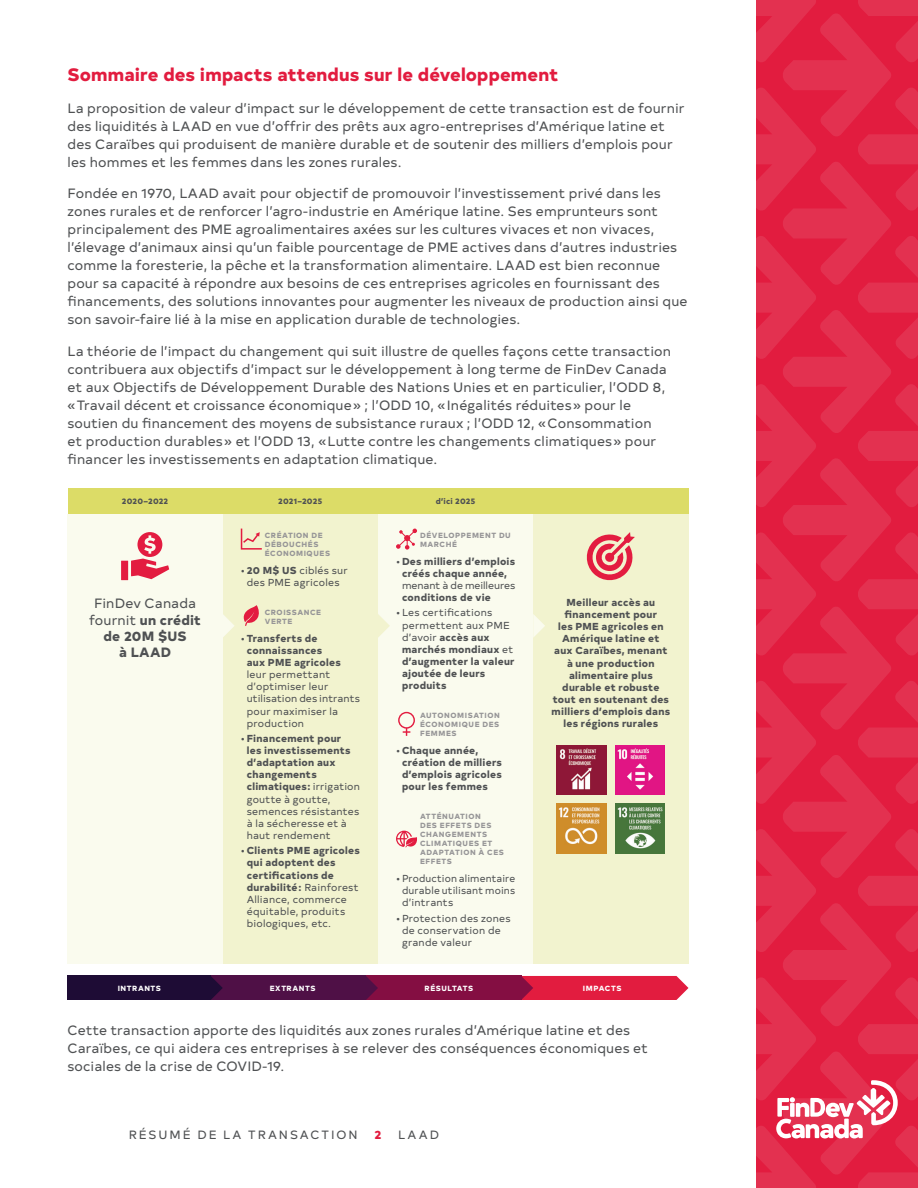
<style>
.page{position:relative;width:918px;height:1188px;background:#fff}
.page>*{position:absolute;margin:0;border:0;box-sizing:border-box;transform-origin:0 0}
.t1{font:800 18px "Typold";letter-spacing:.005em;color:#e21c3f}
.Body_copy{font:13.5px/18px "Typold";letter-spacing:.01em;color:#4f5153}
.t2{font:800 13.5px/16.2px "Typold";letter-spacing:.015em;color:#4f5153;text-align:center}
.t3{font:12px "Typold";letter-spacing:.165em;color:#4f5153}
.t4{font:800 12px "Typold";color:#e21c3f}
.t5{font:10.2px/12.1px "Typold";letter-spacing:.02em;color:#4f5153}
.t6{font:800 10.2px/12.1px "Typold";letter-spacing:.03em;color:#4f5153}
.t7{font:800 7.95px "Typold";letter-spacing:.015em;color:#4f5153}
.t8{font:800 7.5px/9px "Typold";letter-spacing:.075em;color:#969597}
.t9{font:800 7.5px "Typold";letter-spacing:.075em;color:#fff}
.s1{font-weight:400}
.s2{font-weight:800}
</style>
<div class="page">
<svg style="left:756px;top:0;width:162px;height:1188px;background:#e2294a"></svg>
<svg style="left:211px;top:976px;width:477px;height:24px;background:#911544"></svg>
<div style="left:68px;top:976px;width:143px;height:24px;background:#1e0c35"></div>
<div style="left:378px;top:514px;width:155px;height:450px;background:#fafbee"></div>
<div style="left:223px;top:514px;width:155px;height:450px;background:#f2f3cf"></div>
<div style="left:533px;top:514px;width:155px;height:450px;background:#f2f3cf"></div>
<div style="left:68px;top:489px;width:620px;height:25px;background:#dcdc67"></div>
<svg style="left:586px;top:532px;width:49px;height:49px"></svg>
<svg style="left:398px;top:712px;width:17px;height:24px"></svg>
<svg style="left:378px;top:614px;width:12px;height:23px"></svg>
<svg style="left:533px;top:614px;width:12px;height:23px"></svg>
<div style="left:68px;top:514px;width:155px;height:450px;background:#fafbee"></div>
<svg style="left:223px;top:614px;width:11px;height:23px"></svg>
<svg style="left:396px;top:529px;width:21px;height:21px"></svg>
<svg style="left:241px;top:529px;width:21px;height:21px"></svg>
<div style="left:121px;top:561px;width:7px;height:19px;background:#e31c40"></div>
<svg style="left:131px;top:532px;width:38px;height:47px"></svg>
<svg style="left:396px;top:831px;width:21px;height:16px"></svg>
<svg style="left:243px;top:605px;width:16px;height:21px"></svg>
<img style="left:557px;top:804px;width:49px;height:49px">
<img style="left:615px;top:745px;width:50px;height:50px">
<img style="left:615px;top:804px;width:50px;height:49px">
<img style="left:557px;top:745px;width:49px;height:50px">
<h2 class="t1" style="left:68px;top:59px;width:492px">Sommaire des impacts attendus sur le développement</h2>
<p class="Body_copy" style="left:68px;top:98px;width:619px">La proposition de valeur d’impact sur le développement de cette transaction est de fournir des liquidités à LAAD en vue d’offrir des prêts aux agro-entreprises d’Amérique latine et des Caraïbes qui produisent de manière durable et de soutenir des milliers d’emplois pour les hommes et les femmes dans les zones rurales.</p>
<p class="Body_copy" style="left:68px;top:183px;width:622px">Fondée en 1970, LAAD avait pour objectif de promouvoir l’investissement privé dans les zones rurales et de renforcer l’agro-industrie en Amérique latine. Ses emprunteurs sont principalement des PME agroalimentaires axées sur les cultures vivaces et non vivaces, l’élevage d’animaux ainsi qu’un faible pourcentage de PME actives dans d’autres industries comme la foresterie, la pêche et la transformation alimentaire. LAAD est bien reconnue pour sa capacité à répondre aux besoins de ces entreprises agricoles en fournissant des financements, des solutions innovantes pour augmenter les niveaux de production ainsi que son savoir-faire lié à la mise en application durable de technologies.</p>
<p class="Body_copy" style="left:68px;top:341px;width:605px">La théorie de l’impact du changement qui suit illustre de quelles façons cette transaction contribuera aux objectifs d’impact sur le développement à long terme de FinDev Canada et aux Objectifs de Développement Durable des Nations Unies et en particulier, l’ODD 8, « Travail décent et croissance économique » ; l’ODD 10, « Inégalités réduites » pour le soutien du financement des moyens de subsistance ruraux ; l’ODD 12, « Consommation<br>et production durables » et l’ODD 13, « Lutte contre les changements climatiques » pour financer les investissements en adaptation climatique.</p>
<p class="t7" style="left:122px;top:494px;width:48px">2020–2022</p>
<p class="t7" style="left:278px;top:494px;width:46px">2021–2025</p>
<p class="t7" style="left:436px;top:494px;width:41px">d’ici 2025</p>
<p class="t2" style="left:89px;top:594px;width:114px"><span class="s1">FinDev Canada fournit</span> un crédit de 20M $US<br>à LAAD</p>
<p class="t8" style="left:265px;top:530px;width:67px">CRÉATION DE<br>DÉBOUCHÉS<br>ÉCONOMIQUES</p>
<p class="t5" style="left:241px;top:563px;width:108px;text-align:center">• <span class="s2">20 M$ US</span> ciblés sur des PME agricoles</p>
<p class="t8" style="left:265px;top:607px;width:58px">CROISSANCE<br>VERTE</p>
<p class="t5" style="left:247px;top:631px;width:115px;text-indent:-6px">• <span class="s2">Transferts de connaissances<br>aux PME agricoles </span>leur permettant d’optimiser leur utilisation des intrants pour maximiser la production</p>
<p class="t5" style="left:247px;top:731px;width:115px;text-indent:-6px">• <span class="s2">Financement pour<br>les investissements d’adaptation aux changements climatiques :</span> irrigation goutte à goutte, semences résistantes à la sécheresse et à haut rendement</p>
<p class="t5" style="left:247px;top:844px;width:114px;text-indent:-6px">• <span class="s2">Clients PME agricoles qui adoptent des certifications de durabilité :</span> Rainforest<br>Alliance, commerce équitable, produits biologiques, etc.</p>
<p class="t8" style="left:420px;top:530px;width:92px">DÉVELOPPEMENT DU<br>MARCHÉ</p>
<p class="t6" style="left:402px;top:554px;width:115px;text-indent:-6px"><span class="s1">•</span> Des milliers d’emplois créés chaque année, <span class="s1">menant à de meilleures </span>conditions de vie</p>
<p class="t6" style="left:402px;top:606px;width:114px;text-indent:-6px"><span class="s1">• Les certifications permettent aux PME d’avoir</span> accès aux marchés mondiaux <span class="s1">et </span>d’augmenter la valeur ajoutée de leurs produits</p>
<p class="t8" style="left:420px;top:710px;width:81px;text-align:justify">AUTONOMISATION ÉCONOMIQUE DES FEMMES</p>
<p class="t6" style="left:402px;top:743px;width:101px;text-indent:-6px"><span class="s1">•</span> Chaque année, création de milliers d’emplois agricoles pour les femmes</p>
<p class="t8" style="left:420px;top:811px;width:86px">ATTÉNUATION<br>DES EFFETS DES<br>CHANGEMENTS<br>CLIMATIQUES ET<br>ADAPTATION À CES<br>EFFETS</p>
<p class="t5" style="left:402px;top:872px;width:115px;text-align:justify;text-indent:-6px">• Production alimentaire durable utilisant moins d’intrants</p>
<p class="t5" style="left:402px;top:911px;width:110px;text-indent:-6px">• Protection des zones de conservation de grande valeur</p>
<p class="t6" style="left:552px;top:595px;width:120px;text-align:center">Meilleur accès au financement pour<br>les PME agricoles en<br>Amérique latine et aux Caraïbes, menant à une production alimentaire plus durable et robuste tout en soutenant des milliers d’emplois dans les régions rurales</p>
<p class="t9" style="left:118px;top:982px;width:45px">INTRANTS</p>
<p class="t9" style="left:270px;top:982px;width:47px">EXTRANTS</p>
<p class="t9" style="left:425px;top:982px;width:50px">RÉSULTATS</p>
<p class="t9" style="left:583px;top:982px;width:40px">IMPACTS</p>
<p class="Body_copy" style="left:68px;top:1020px;width:582px">Cette transaction apporte des liquidités aux zones rurales d’Amérique latine et des<br>Caraïbes, ce qui aidera ces entreprises à se relever des conséquences économiques et sociales de la crise de COVID-19.</p>
<p class="t3" style="left:129px;top:1125px;width:231px">RÉSUMÉ DE LA TRANSACTION</p>
<p class="t4" style="left:374px;top:1124px;width:9px">2</p>
<p class="t3" style="left:398px;top:1125px;width:42px">LAAD</p>
</div>
